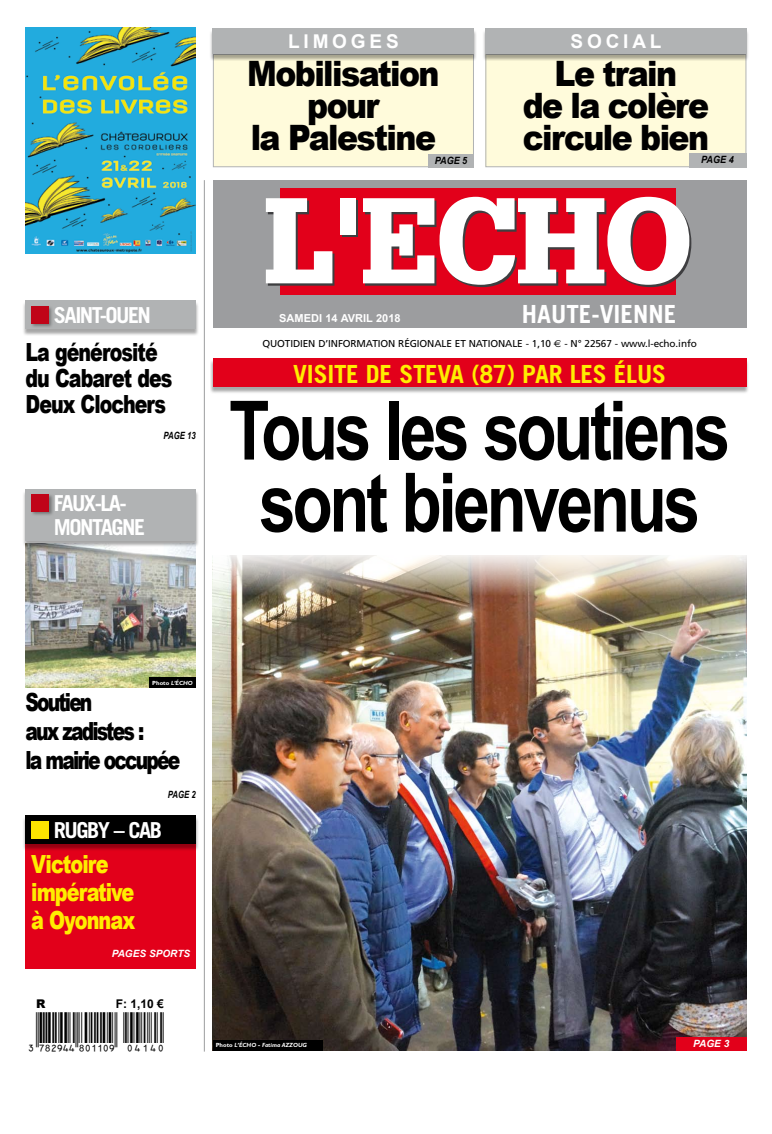
<style>
.page{position:relative;width:772px;height:1134px;background:#fff}
.page>*{position:absolute;margin:0;border:0;box-sizing:border-box;transform-origin:0 0}
.t1{font:700 82px/72px "Arial";letter-spacing:-.05em;color:#000;text-align:center;scale:.8 1}
.t2{font:900 35px/32px "Arial";letter-spacing:-.05em;color:#000;text-align:center;scale:.9 1}
.t3{font:900 25px/26.3px "Arial";letter-spacing:-.06em;color:#000;scale:.76 1}
.t4{font:900 25px/29.1px "Arial";letter-spacing:-.1em;color:#000;scale:.75 1}
.t5{font:700 25px "Trade Gothic";letter-spacing:-.01em;color:#ffed00}
.t6{font:900 25px/28px "Arial";letter-spacing:-.05em;color:#ffed00;scale:.77 1}
.t7{font:700 25px "Trade Gothic";color:#fff}
.t8{font:700 22px/24px "Trade Gothic";letter-spacing:-.07em;color:#fff}
.t9{font:700 19px "Arial";letter-spacing:.2em;color:#fff}
.t10{font:700 12px "Arial";color:#000}
.t11{font:900 12px "Arial";color:#000}
.t12{font:700 11px "Arial";color:#fff}
.t13{font:10px "Frutiger";letter-spacing:-.01em;color:#000}
.t14{font:italic 700 10px "Arial";color:#fff}
.t15{font:italic 700 10px "Arial";letter-spacing:-.075em;color:#000;scale:.77 1}
.t16{font:italic 700 10px "Arial";letter-spacing:-.075em;color:#000;scale:.9 1}
.t17{font:italic 700 6px "Gill Sans";color:#fff}
.s1{font-family:"Euro Sans"}
.s2{font-style:normal}
</style>
<div class="page">
<hr style="left:204px;top:180px;width:1px;height:871px;background:#9c9d9f">
<div style="left:209px;top:360px;width:540px;height:34px;background:#000;opacity:.35"></div>
<div style="left:213px;top:359px;width:533px;height:28px;background:#e2001a"></div>
<img style="left:213px;top:595px;width:533px;height:455px">
<img style="left:213px;top:555px;width:533px;height:40px">
<div style="left:213px;top:180px;width:533px;height:148px;background:#9c9d9f"></div>
<div style="left:280px;top:189px;width:395px;height:106px;background:#e2001a"></div>
<svg style="left:342px;top:201px;width:15px;height:36px"></svg>
<svg style="left:266px;top:198px;width:68px;height:88px"></svg>
<div style="left:340px;top:198px;width:15px;height:37px;background:#fff"></div>
<svg style="left:363px;top:197px;width:328px;height:90px"></svg>
<div style="left:213px;top:1039px;width:109px;height:11px;background:#000"></div>
<div style="left:675px;top:1037px;width:71px;height:13px;background:#e2001a"></div>
<img style="left:26px;top:547px;width:169px;height:141px">
<div style="left:22px;top:490px;width:177px;height:57px;background:#000;opacity:.35"></div>
<div style="left:26px;top:489px;width:170px;height:51px;background:#b1b3b4"></div>
<div style="left:31px;top:494px;width:23px;height:23px;background:#000;opacity:.35"></div>
<div style="left:32px;top:495px;width:17px;height:17px;background:#c00418"></div>
<div style="left:149px;top:677px;width:47px;height:11px;background:#000"></div>
<div style="left:26px;top:844px;width:170px;height:124px;background:#e2001a"></div>
<div style="left:22px;top:817px;width:177px;height:34px;background:#000;opacity:.35"></div>
<div style="left:26px;top:816px;width:170px;height:28px;background:#000"></div>
<div style="left:30px;top:820px;width:23px;height:23px;background:#000;opacity:.35"></div>
<div style="left:31px;top:821px;width:17px;height:17px;background:#fce400"></div>
<img style="left:26px;top:27px;width:170px;height:227px">
<div style="left:22px;top:302px;width:177px;height:34px;background:#000;opacity:.35"></div>
<div style="left:26px;top:300px;width:170px;height:29px;background:#b1b3b4"></div>
<div style="left:30px;top:305px;width:23px;height:23px;background:#000;opacity:.35"></div>
<div style="left:31px;top:306px;width:17px;height:17px;background:#c00418"></div>
<div style="left:213px;top:54px;width:260px;height:113px;background:#fffbdb"></div>
<div style="left:213px;top:54px;width:260px;height:113px;border:1px solid #b1b3b4"></div>
<div style="left:209px;top:29px;width:268px;height:32px;background:#000;opacity:.35"></div>
<div style="left:213px;top:28px;width:260px;height:26px;background:#b1b3b4"></div>
<div style="left:428px;top:154px;width:45px;height:13px;background:#b1b3b4"></div>
<div style="left:485px;top:54px;width:260px;height:113px;background:#fffbdb"></div>
<div style="left:485px;top:54px;width:261px;height:113px;border:1px solid #b1b3b4"></div>
<div style="left:482px;top:29px;width:267px;height:32px;background:#000;opacity:.35"></div>
<div style="left:485px;top:28px;width:261px;height:26px;background:#b1b3b4"></div>
<div style="left:688px;top:153px;width:58px;height:14px;background:#b1b3b4"></div>
<h3 class="t9" style="left:288px;top:29px;width:110px">limoges</h3>
<h3 class="t9" style="left:570px;top:29px;width:92px">s ocial</h3>
<h2 class="t2" style="left:247px;top:56px;width:215px">Mobilisation pour<br>la Palestine</h2>
<h2 class="t2" style="left:522px;top:56px;width:208px">Le train<br>de la colère circule bien</h2>
<p class="t16" style="left:434px;top:154px;width:15px">PAGE</p>
<p class="t16" style="left:462px;top:154px;width:7px">5</p>
<p class="t16" style="left:700px;top:153px;width:15px">PAGE</p>
<p class="t16" style="left:728px;top:153px;width:7px">4</p>
<h3 class="t8" style="left:54px;top:303px;width:98px">SAINT-OUEN</h3>
<h3 class="t3" style="left:26px;top:338px;width:195px">La générosité du Cabaret des<br>Deux Clochers</h3>
<p class="t15" style="left:163px;top:429px;width:15px">PAGE</p>
<p class="t15" style="left:187px;top:429px;width:13px">13</p>
<h3 class="t8" style="left:54px;top:491px;width:93px">FAUX-LA-<br>MONTAGNE</h3>
<p class="t12" style="left:279px;top:311px;width:123px">Samedi 14 avril 2018</p>
<h3 class="t7" style="left:521px;top:299px;width:156px">HAUTE-VIENNE</h3>
<p class="t13" style="left:262px;top:338px;width:436px">QUOTIDIEN D’INFORMATION RÉGIONALE ET NATIONALE - 1,10 <span class="s1">€</span> - N° 22567 - WWW.L-ECHO.INFO</p>
<h3 class="t5" style="left:293px;top:358px;width:374px">VISITE DE STEVA (87) PAR LES ÉLUS</h3>
<h1 class="t1" style="left:229px;top:397px;width:627px">Tous les soutiens sont bienvenus</h1>
<p class="t17" style="left:152px;top:679px;width:42px"><span class="s2">Photo</span> L’ÉCHO</p>
<h3 class="t4" style="left:26px;top:687px;width:208px">Soutien<br>aux zadistes :<br>la mairie occupée</h3>
<p class="t15" style="left:168px;top:788px;width:15px">PAGE</p>
<p class="t15" style="left:191px;top:788px;width:7px">2</p>
<h3 class="t8" style="left:54px;top:818px;width:110px">RUG BY – CAB</h3>
<h3 class="t6" style="left:31px;top:849px;width:136px">Victoire impérative à Oyonnax</h3>
<p class="t14" style="left:112px;top:947px;width:15px">PAGE</p>
<p class="t14" style="left:139px;top:947px;width:52px">S SPORTS</p>
<p class="t11" style="left:36px;top:995px;width:11px">R</p>
<p class="t10" style="left:116px;top:996px;width:50px">F: 1,10 €</p>
<p class="t17" style="left:215px;top:1041px;width:93px"><span class="s2">Photo</span> L’ÉCHO - FATIMA AZZOUG</p>
<p class="t14" style="left:692px;top:1037px;width:38px">Page 3</p>
</div>
